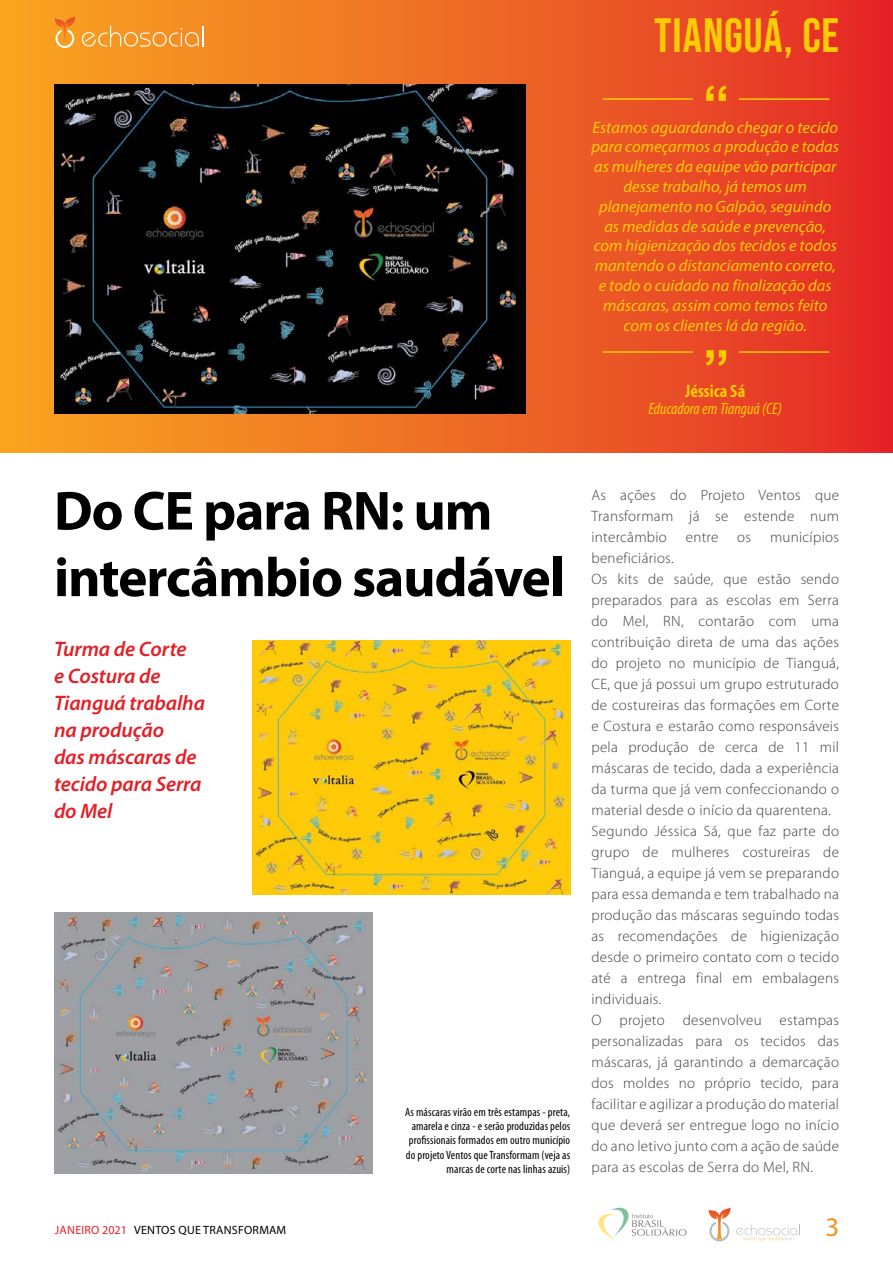
<style>
.page{position:relative;width:893px;height:1263px;background:#fff}
.page>*{position:absolute;margin:0;border:0;box-sizing:border-box;transform-origin:0 0}
.t1{font:700 55.5px/66.6px "Myriad Pro";letter-spacing:-.02em;color:#000}
.t2{font:48px "Bebas Neue";letter-spacing:.015em;color:#ffcb05}
.t3{font:27px "Myriad Pro";color:#f7901e}
.t4{font:italic 600 21px/27px "Myriad Pro";letter-spacing:-.005em;color:#e31f27}
.t5{font:700 condensed 18px "Myriad Pro";color:#ffcb05}
.t6{font:italic 16.5px/19.8px "Myriad Pro";color:#ffcb05;text-align:center}
.t7{font:italic condensed 16.5px "Myriad Pro";color:#ffcb05}
.t8{font:300 15px/21px "Myriad Pro";letter-spacing:.02em;color:#414042;text-align:justify}
.t9{font:condensed 12px/14.4px "Myriad Pro";letter-spacing:.01em;color:#000;text-align:right}
.t10{font:12px "Myriad Pro";letter-spacing:.02em;color:#000}
.s1{color:#e31f27}
</style>
<div class="page">
<svg style="left:598px;top:1207px;width:89px;height:35px"></svg>
<svg style="left:736px;top:1224px;width:64px;height:17px"></svg>
<svg style="left:709px;top:1207px;width:21px;height:35px"></svg>
<div style="left:0;top:0;width:893px;height:453px;background:linear-gradient(to right,#f4a620,#e52c29)"></div>
<svg style="left:82px;top:26px;width:117px;height:21px;background:#f6a343"></svg>
<hr style="left:202px;top:26px;width:2px;height:21px;background:#fff">
<svg style="left:55px;top:17px;width:20px;height:32px"></svg>
<img style="left:54px;top:85px;width:471px;height:329px">
<img style="left:54px;top:913px;width:318px;height:261px">
<svg style="left:706px;top:85px;width:21px;height:16px"></svg>
<hr style="left:603px;top:98px;width:90px;height:2px;background:#ffcb05">
<hr style="left:739px;top:98px;width:90px;height:2px;background:#ffcb05">
<svg style="left:706px;top:350px;width:20px;height:16px"></svg>
<hr style="left:603px;top:351px;width:90px;height:2px;background:#ffcb05">
<hr style="left:739px;top:351px;width:90px;height:2px;background:#ffcb05">
<img style="left:252px;top:640px;width:318px;height:255px">
<h2 class="t2" style="left:654px;top:8px;width:186px">TIANGUÁ, CE</h2>
<p class="t6" style="left:591px;top:117px;width:249px">Estamos aguardando chegar o tecido para começarmos a produção e todas as mulheres da equipe vão participar desse trabalho, já temos um planejamento no Galpão, seguindo as medidas de saúde e prevenção, com higienização dos tecidos e todos mantendo o distanciamento correto, e todo o cuidado na finalização das máscaras, assim como temos feito com os clientes lá da região.</p>
<p class="t5" style="left:685px;top:380px;width:62px">Jéssica Sá</p>
<p class="t7" style="left:648px;top:398px;width:135px">Educadora em Tianguá (CE)</p>
<h1 class="t1" style="left:54px;top:476px;width:512px">Do CE para RN: um intercâmbio saudável</h1>
<h3 class="t4" style="left:54px;top:635px;width:153px">Turma de Corte<br>e Costura de<br>Tianguá trabalha na produção<br>das máscaras de tecido para Serra do Mel</h3>
<p class="t9" style="left:405px;top:1104px;width:167px">As máscaras virão em três estampas - preta, amarela e cinza - e serão produzidas pelos profissionais formados em outro município do projeto Ventos que Transformam (veja as marcas de corte nas linhas azuis)</p>
<p class="t8" style="left:591px;top:485px;width:249px">As ações do Projeto Ventos que Transformam já se estende num intercâmbio</p>
<p class="t8" style="left:686px;top:527px;width:34px">entre</p>
<p class="t8" style="left:737px;top:527px;width:15px">os</p>
<p class="t8" style="left:770px;top:527px;width:70px">municípios</p>
<p class="t8" style="left:591px;top:548px;width:249px;text-align:left">beneficiários.<br>Os kits de saúde, que estão sendo preparados para as escolas em Serra do Mel, RN, contarão com uma contribuição direta de uma das ações do projeto no município de Tianguá, CE, que já possui um grupo estruturado de costureiras das formações em Corte e Costura e estarão como responsáveis pela produção de cerca de 11 mil máscaras de tecido, dada a experiência da turma que já vem confeccionando o material desde o início da quarentena.<br>Segundo Jéssica Sá, que faz parte do grupo de mulheres costureiras de Tianguá, a equipe já vem se preparando para essa demanda e tem trabalhado na produção das máscaras seguindo todas as recomendações de higienização desde o primeiro contato com o tecido até a entrega final em embalagens individuais.<br>O projeto desenvolveu estampas personalizadas para os tecidos das máscaras, já garantindo a demarcação dos moldes no próprio tecido, para facilitar e agilizar a produção do material que deverá ser entregue logo no início do ano letivo junto com a ação de saúde para as escolas de Serra do Mel, RN.</p>
<p class="t10" style="left:55px;top:1222px;width:233px"><span class="s1">JANEIRO 2021</span> VENTOS QUE TRANSFORMAM</p>
<h3 class="t3" style="left:825px;top:1211px;width:15px">3</h3>
</div>
